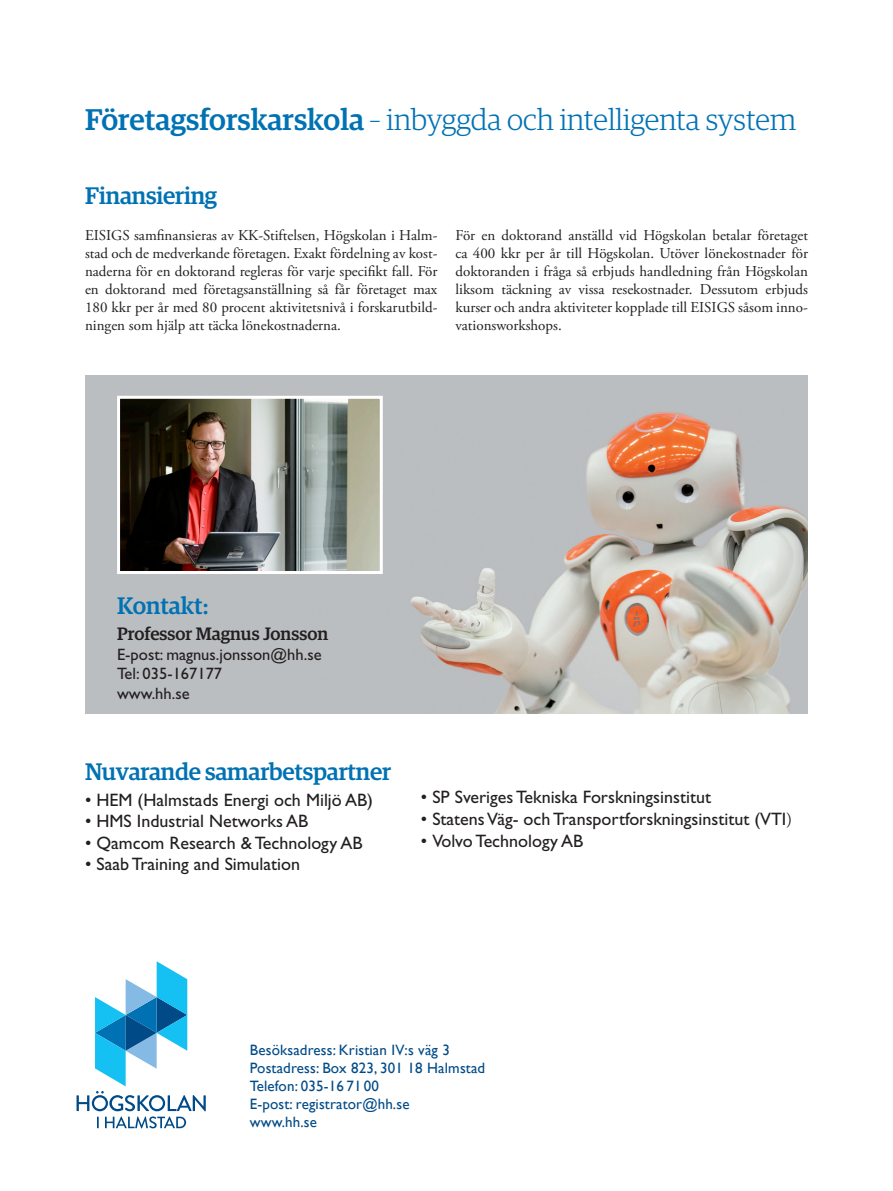
<style>
.page{position:relative;width:893px;height:1191px;background:#fff}
.page>*{position:absolute;margin:0;border:0;box-sizing:border-box;transform-origin:0 0}
.t1{font:300 30px "Guardian Egyp";color:#0072b4}
.Rubrik_2{font:500 24px "Guardian Egyp";letter-spacing:-.01em;color:#0072b4}
.Brödtext{font:18px "Gill Sans Std";color:#231f20}
.Rubrik_2-2{font:500 18px "Guardian Egyp";color:#231f20}
.Rubrik_2-3{font:16.5px "Gill Sans Std";color:#231f20}
.Brödtext-2{font:15px/18px "Adobe Garamond Pro";color:#231f20;text-align:justify}
.t2{font:15px "Gill Sans";letter-spacing:.01em;color:#004b87}
.s1{font-weight:500}
.s2{font-family:"Adobe Garamond Pro"}
</style>
<div class="page">
<img style="left:85px;top:376px;width:723px;height:338px">
<svg style="left:77px;top:961px;width:129px;height:167px"></svg>
<img style="left:121px;top:400px;width:258px;height:170px">
<div style="left:117px;top:396px;width:266px;height:178px;border:3px solid #fff"></div>
<p class="t1" style="left:85px;top:100px;width:713px"><span class="s1">Företagsforskarskola</span> – inbyggda och intelligenta system</p>
<p class="Rubrik_2" style="left:85px;top:179px;width:134px">Finansiering</p>
<p class="Brödtext-2" style="left:85px;top:227px;width:354px">EISIGS samfinansieras av KK-Stiftelsen, Högskolan i Halm&shy;stad och de medverkande företagen. Exakt fördelning av kost&shy;naderna för en doktorand regleras för varje specifikt fall. För en doktorand med företagsanställning så får företaget max 180 kkr per år med 80 procent aktivitetsnivå i forskarutbild&shy;ningen som hjälp att täcka lönekostnaderna.</p>
<p class="Brödtext-2" style="left:455px;top:227px;width:354px">För en doktorand anställd vid Högskolan betalar företaget ca 400 kkr per år till Högskolan. Utöver lönekostnader för doktoranden i fråga så erbjuds handledning från Högskolan liksom täckning av vissa resekostnader. Dessutom erbjuds kurser och andra aktiviteter kopplade till EISIGS såsom inno&shy;vationsworkshops.</p>
<p class="Rubrik_2" style="left:117px;top:589px;width:93px">Kontakt:</p>
<p class="Rubrik_2-2" style="left:117px;top:621px;width:213px">Professor Magnus Jonsson</p>
<p class="Rubrik_2-3" style="left:117px;top:645px;width:206px">E-post: magnus.jonsson@hh.se</p>
<p class="Rubrik_2-3" style="left:117px;top:664px;width:107px">Tel: 035-167177</p>
<p class="Rubrik_2-3" style="left:117px;top:684px;width:74px">www.hh.se</p>
<p class="Rubrik_2" style="left:85px;top:754px;width:308px">Nuvarande samarbetspartner</p>
<p class="Brödtext" style="left:85px;top:789px;width:289px">• HEM (Halmstads Energi och Miljö AB)</p>
<p class="Brödtext" style="left:85px;top:810px;width:225px">• HMS Industrial Networks AB</p>
<p class="Brödtext" style="left:85px;top:832px;width:279px">• Qamcom Research &amp; Technology AB</p>
<p class="Brödtext" style="left:85px;top:854px;width:217px">• Saab Training and Simulation</p>
<p class="Brödtext" style="left:421px;top:787px;width:291px">• SP Sveriges Tekniska Forskningsinstitut</p>
<p class="Brödtext" style="left:421px;top:808px;width:373px">• Statens Väg- och Transportforskningsinstitut (VTI<span class="s2">)</span></p>
<p class="Brödtext" style="left:421px;top:830px;width:164px">• Volvo Technology AB</p>
<p class="t2" style="left:250px;top:1040px;width:202px">Besöksadress: Kristian IV:s väg 3</p>
<p class="t2" style="left:250px;top:1058px;width:237px">Postadress: Box 823, 301 18 Halmstad</p>
<p class="t2" style="left:250px;top:1076px;width:131px">Telefon: 035-16 71 00</p>
<p class="t2" style="left:250px;top:1094px;width:161px">E-post: registrator@hh.se</p>
<p class="t2" style="left:250px;top:1112px;width:69px">www.hh.se</p>
</div>
